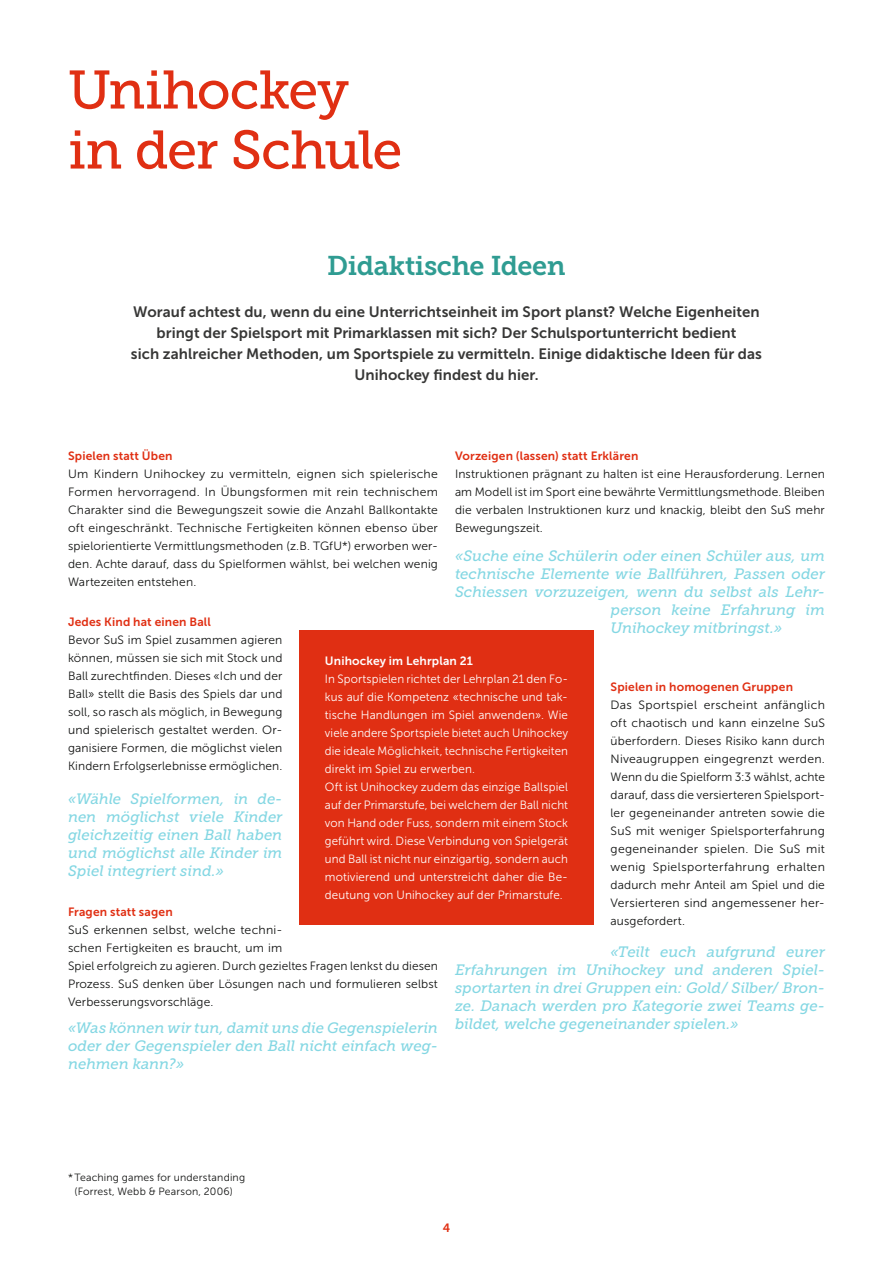
<style>
.page{position:relative;width:893px;height:1263px;background:#fff}
.page>*{position:absolute;margin:0;border:0;box-sizing:border-box;transform-origin:0 0}
.t1{font:54px/60px "Museo Slab 500";letter-spacing:-.025em;color:#e02f13}
.t2{font:27px "Museo Slab 700";letter-spacing:-.015em;color:#2f9c92}
.t3{font:italic 15px/18px "Museo Slab 500";letter-spacing:-.005em;color:#84d7e3;text-align:justify}
.t4{font:15px/21px "Museo Sans 700";letter-spacing:.005em;color:#373736;text-align:center}
.t5{font:12px/18px "Museo Sans 300";letter-spacing:.015em;color:#131413;text-align:justify}
.t6{font:12px/18px "Museo Sans 300";letter-spacing:.01em;color:#fff;scale:.96 1}
.t7{font:12px "Museo Sans 700";letter-spacing:.015em;color:#e02f13}
.t8{font:12px "Museo Sans 700";letter-spacing:.01em;color:#fff}
.t9{font:10.5px/13.5px "Museo Sans 300";letter-spacing:.02em;color:#131413;text-align:center}
</style>
<div class="page">
<div style="left:299px;top:630px;width:295px;height:294px;background:#e02f13"></div>
<h1 class="t1" style="left:68px;top:60px;width:336px">Unihockey in der Schule</h1>
<h2 class="t2" style="left:327px;top:251px;width:240px">Didaktische Ideen</h2>
<p class="t4" style="left:131px;top:302px;width:633px">Worauf achtest du, wenn du eine Unterrichtseinheit im Sport planst? Welche Eigenheiten bringt der Spielsport mit Primarklassen mit sich? Der Schulsportunterricht bedient<br>sich zahlreicher Methoden, um Sportspiele zu vermitteln. Einige didaktische Ideen für das Unihockey findest du hier.</p>
<p class="t7" style="left:68px;top:449px;width:106px">Spielen statt Üben</p>
<p class="t5" style="left:68px;top:465px;width:371px">Um Kindern Unihockey zu vermitteln, eignen sich spielerische Formen hervorragend. In Übungsformen mit rein technischem Charakter sind die Bewegungszeit sowie die Anzahl Ballkontakte oft eingeschränkt. Technische Fertigkeiten können ebenso über spielorientierte Vermittlungsmethoden (z.B. TGfU*) erworben wer&shy;den. Achte darauf, dass du Spielformen wählst, bei welchen wenig Wartezeiten entstehen.</p>
<p class="t7" style="left:68px;top:615px;width:144px">Jedes Kind hat einen Ball</p>
<p class="t5" style="left:68px;top:631px;width:216px">Bevor SuS im Spiel zusammen agieren können, müssen sie sich mit Stock und Ball zurechtfinden. Dieses «Ich und der Ball» stellt die Basis des Spiels dar und soll, so rasch als möglich, in Bewegung und spielerisch gestaltet werden. Or&shy;ganisiere Formen, die möglichst vielen Kindern Erfolgserlebnisse ermöglichen.</p>
<p class="t3" style="left:68px;top:790px;width:216px">«Wähle Spielformen, in de&shy;nen möglichst viele Kinder gleichzeitig einen Ball haben und möglichst alle Kinder im Spiel integriert sind.»</p>
<p class="t7" style="left:68px;top:905px;width:106px">Fragen statt sagen</p>
<p class="t5" style="left:68px;top:921px;width:371px;text-align:left">SuS erkennen selbst, welche techni-<br>schen Fertigkeiten es braucht, um im<br>Spiel erfolgreich zu agieren. Durch gezieltes Fragen lenkst du diesen Prozess. SuS denken über Lösungen nach und formulieren selbst Verbesserungsvorschläge.</p>
<p class="t3" style="left:68px;top:1019px;width:371px">«Was können wir tun, damit uns die Gegenspielerin oder der Gegenspieler den Ball nicht einfach weg&shy;nehmen kann?»</p>
<p class="t7" style="left:455px;top:449px;width:185px">Vorzeigen (lassen) statt Erklären</p>
<p class="t5" style="left:455px;top:465px;width:371px">Instruktionen prägnant zu halten ist eine Herausforderung. Lernen am Modell ist im Sport eine bewährte Vermittlungsmethode. Bleiben die verbalen Instruktionen kurz und knackig, bleibt den SuS mehr Bewegungszeit.</p>
<p class="t3" style="left:455px;top:547px;width:371px">«Suche eine Schülerin oder einen Schüler aus, um</p>
<p class="t3" style="left:455px;top:565px;width:371px">technische Elemente wie Ballführen, Passen oder</p>
<p class="t3" style="left:455px;top:583px;width:371px">Schiessen vorzuzeigen, wenn du selbst als Lehr-</p>
<p class="t3" style="left:611px;top:601px;width:216px">person keine Erfahrung im</p>
<p class="t3" style="left:611px;top:619px;width:173px">Unihockey mitbringst.»</p>
<p class="t8" style="left:325px;top:654px;width:150px">Unihockey im Lehrplan 21</p>
<p class="t6" style="left:325px;top:670px;width:255px">In Sportspielen richtet der Lehrplan 21 den Fo&shy;kus auf die Kompetenz «technische und tak&shy;tische Handlungen im Spiel anwenden». Wie viele andere Sportspiele bietet auch Unihockey die ideale Möglichkeit, technische Fertigkeiten direkt im Spiel zu erwerben.<br>Oft ist Unihockey zudem das einzige Ballspiel auf der Primarstufe, bei welchem der Ball nicht von Hand oder Fuss, sondern mit einem Stock geführt wird. Diese Verbindung von Spielgerät und Ball ist nicht nur einzigartig, sondern auch motivierend und unterstreicht daher die Be&shy;deutung von Unihockey auf der Primarstufe.</p>
<p class="t7" style="left:611px;top:680px;width:184px">Spielen in homogenen Gruppen</p>
<p class="t5" style="left:611px;top:696px;width:216px">Das Sportspiel erscheint anfänglich oft chaotisch und kann einzelne SuS überfordern. Dieses Risiko kann durch Niveaugruppen eingegrenzt werden.<br>Wenn du die Spielform 3:3 wählst, achte darauf, dass die versierteren Spielsport&shy;ler gegeneinander antreten sowie die SuS mit weniger Spielsporterfahrung gegeneinander spielen. Die SuS mit wenig Spielsporterfahrung erhalten dadurch mehr Anteil am Spiel und die Versierteren sind angemessener her&shy;ausgefordert.</p>
<p class="t3" style="left:455px;top:943px;width:371px;text-indent:156px">«Teilt euch aufgrund eurer Erfahrungen im Unihockey und anderen Spiel&shy;sportarten in drei Gruppen ein: Gold/ Silber/ Bron&shy;ze. Danach werden pro Kategorie zwei Teams ge&shy;bildet, welche gegeneinander spielen.»</p>
<p class="t9" style="left:68px;top:1171px;width:179px">*Teaching games for understanding (Forrest, Webb &amp; Pearson, 2006)</p>
<p class="t7" style="left:443px;top:1221px;width:9px">4</p>
</div>
